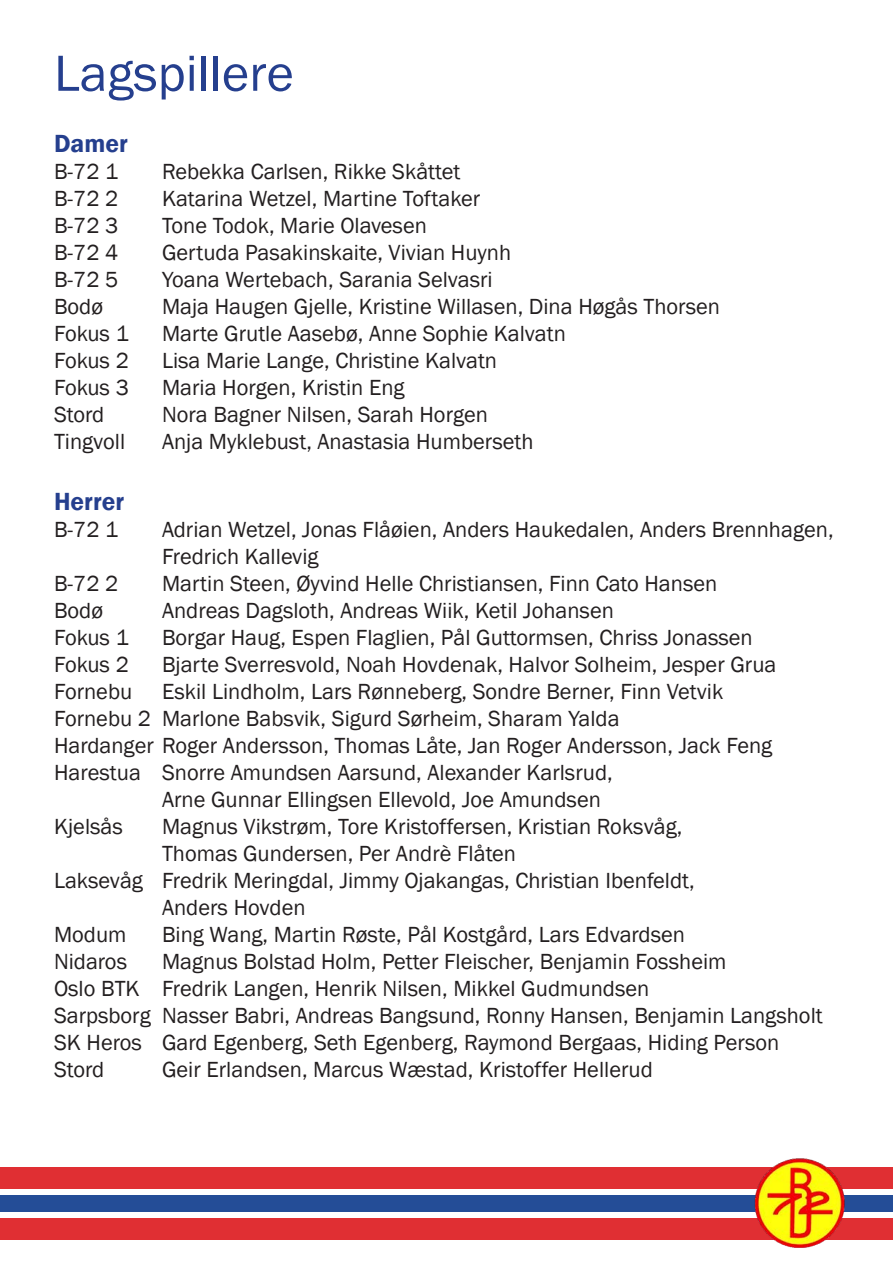
<style>
.page{position:relative;width:893px;height:1263px;background:#fff}
.page>*{position:absolute;margin:0;border:0;box-sizing:border-box;transform-origin:0 0}
.t1{font:52.5px "Franklin Gothic";color:#253f8e}
.t2{font:600 25.5px "Franklin Gothic";color:#253f8e}
.t3{font:22.5px "Franklin Gothic";color:#231f20}
</style>
<div class="page">
<div style="left:0;top:1218px;width:893px;height:22px;background:#e02f33"></div>
<div style="left:0;top:1167px;width:893px;height:21px;background:#e02f33"></div>
<div style="left:0;top:1195px;width:893px;height:16px;background:#244d97"></div>
<img style="left:749px;top:1158px;width:101px;height:90px">
<p class="t1" style="left:54px;top:41px;width:241px">Lagspillere</p>
<p class="t2" style="left:54px;top:128px;width:75px">Damer</p>
<p class="t3" style="left:54px;top:157px;width:66px">B-72 1</p>
<p class="t3" style="left:162px;top:157px;width:300px">Rebekka Carlsen, Rikke Skåttet</p>
<p class="t3" style="left:54px;top:184px;width:66px">B-72 2</p>
<p class="t3" style="left:162px;top:184px;width:320px">Katarina Wetzel, Martine Toftaker</p>
<p class="t3" style="left:54px;top:211px;width:66px">B-72 3</p>
<p class="t3" style="left:162px;top:211px;width:266px">Tone Todok, Marie Olavesen</p>
<p class="t3" style="left:54px;top:238px;width:66px">B-72 4</p>
<p class="t3" style="left:162px;top:238px;width:351px">Gertuda Pasakinskaite, Vivian Huynh</p>
<p class="t3" style="left:54px;top:265px;width:66px">B-72 5</p>
<p class="t3" style="left:162px;top:265px;width:332px">Yoana Wertebach, Sarania Selvasri</p>
<p class="t3" style="left:54px;top:292px;width:51px">Bodø</p>
<p class="t3" style="left:162px;top:292px;width:560px">Maja Haugen Gjelle, Kristine Willasen, Dina Høgås Thorsen</p>
<p class="t3" style="left:54px;top:319px;width:76px">Fokus 1</p>
<p class="t3" style="left:162px;top:319px;width:405px">Marte Grutle Aasebø, Anne Sophie Kalvatn</p>
<p class="t3" style="left:54px;top:346px;width:76px">Fokus 2</p>
<p class="t3" style="left:162px;top:346px;width:337px">Lisa Marie Lange, Christine Kalvatn</p>
<p class="t3" style="left:54px;top:373px;width:76px">Fokus 3</p>
<p class="t3" style="left:162px;top:373px;width:244px">Maria Horgen, Kristin Eng</p>
<p class="t3" style="left:54px;top:400px;width:52px">Stord</p>
<p class="t3" style="left:162px;top:400px;width:328px">Nora Bagner Nilsen, Sarah Horgen</p>
<p class="t3" style="left:54px;top:427px;width:73px">Tingvoll</p>
<p class="t3" style="left:162px;top:427px;width:373px">Anja Myklebust, Anastasia Humberseth</p>
<p class="t2" style="left:54px;top:486px;width:72px">Herrer</p>
<p class="t3" style="left:54px;top:516px;width:66px">B-72 1</p>
<p class="t3" style="left:162px;top:516px;width:673px">Adrian Wetzel, Jonas Flåøien, Anders Haukedalen, Anders Brennhagen,</p>
<p class="t3" style="left:162px;top:543px;width:158px">Fredrich Kallevig</p>
<p class="t3" style="left:54px;top:570px;width:66px">B-72 2</p>
<p class="t3" style="left:162px;top:570px;width:557px">Martin Steen, Øyvind Helle Christiansen, Finn Cato Hansen</p>
<p class="t3" style="left:54px;top:597px;width:51px">Bodø</p>
<p class="t3" style="left:162px;top:597px;width:453px">Andreas Dagsloth, Andreas Wiik, Ketil Johansen</p>
<p class="t3" style="left:54px;top:624px;width:76px">Fokus 1</p>
<p class="t3" style="left:162px;top:624px;width:592px">Borgar Haug, Espen Flaglien, Pål Guttormsen, Chriss Jonassen</p>
<p class="t3" style="left:54px;top:651px;width:76px">Fokus 2</p>
<p class="t3" style="left:162px;top:651px;width:616px">Bjarte Sverresvold, Noah Hovdenak, Halvor Solheim, Jesper Grua</p>
<p class="t3" style="left:54px;top:678px;width:80px">Fornebu</p>
<p class="t3" style="left:162px;top:678px;width:563px">Eskil Lindholm, Lars Rønneberg, Sondre Berner, Finn Vetvik</p>
<p class="t3" style="left:54px;top:705px;width:567px">Fornebu 2 Marlone Babsvik, Sigurd Sørheim, Sharam Yalda</p>
<p class="t3" style="left:54px;top:732px;width:720px">Hardanger Roger Andersson, Thomas Låte, Jan Roger Andersson, Jack Feng</p>
<p class="t3" style="left:54px;top:759px;width:560px">Harestua Snorre Amundsen Aarsund, Alexander Karlsrud,</p>
<p class="t3" style="left:162px;top:786px;width:440px">Arne Gunnar Ellingsen Ellevold, Joe Amundsen</p>
<p class="t3" style="left:54px;top:813px;width:70px">Kjelsås</p>
<p class="t3" style="left:162px;top:813px;width:522px">Magnus Vikstrøm, Tore Kristoffersen, Kristian Roksvåg,</p>
<p class="t3" style="left:162px;top:840px;width:356px">Thomas Gundersen, Per Andrè Flåten</p>
<p class="t3" style="left:54px;top:867px;width:642px">Laksevåg Fredrik Meringdal, Jimmy Ojakangas, Christian Ibenfeldt,</p>
<p class="t3" style="left:162px;top:894px;width:145px">Anders Hovden</p>
<p class="t3" style="left:54px;top:921px;width:74px">Modum</p>
<p class="t3" style="left:162px;top:921px;width:525px">Bing Wang, Martin Røste, Pål Kostgård, Lars Edvardsen</p>
<p class="t3" style="left:54px;top:948px;width:75px">Nidaros</p>
<p class="t3" style="left:162px;top:948px;width:566px">Magnus Bolstad Holm, Petter Fleischer, Benjamin Fossheim</p>
<p class="t3" style="left:54px;top:975px;width:597px">Oslo BTK Fredrik Langen, Henrik Nilsen, Mikkel Gudmundsen</p>
<p class="t3" style="left:54px;top:1002px;width:770px">Sarpsborg Nasser Babri, Andreas Bangsund, Ronny Hansen, Benjamin Langsholt</p>
<p class="t3" style="left:54px;top:1029px;width:727px">SK Heros Gard Egenberg, Seth Egenberg, Raymond Bergaas, Hiding Person</p>
<p class="t3" style="left:54px;top:1056px;width:52px">Stord</p>
<p class="t3" style="left:162px;top:1056px;width:492px">Geir Erlandsen, Marcus Wæstad, Kristoffer Hellerud</p>
</div>
